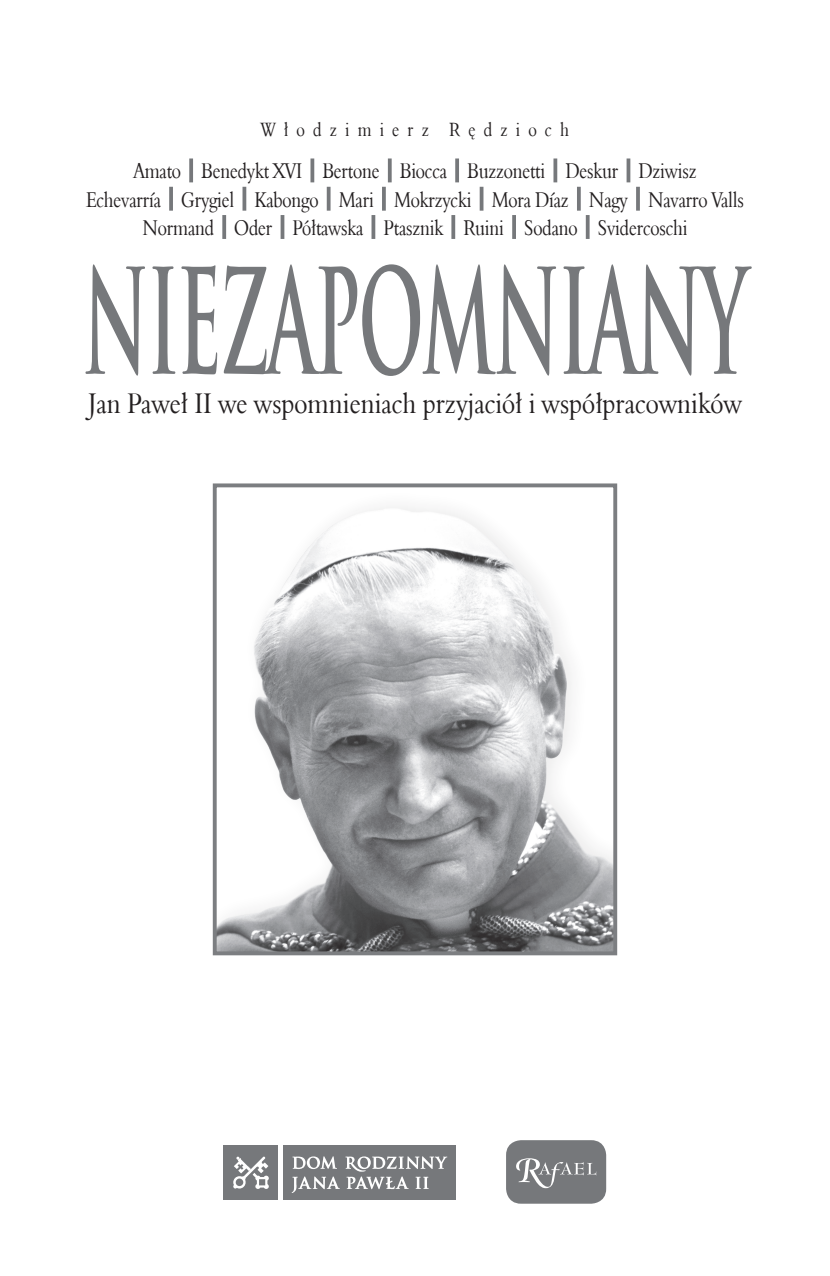
<style>
.page{position:relative;width:830px;height:1276px;background:#fff}
.page>*{position:absolute;margin:0;border:0;box-sizing:border-box;transform-origin:0 0}
.t1{font:700 142.2px "Trajan Pro";letter-spacing:-.03em;color:#76787b;scale:.5 1}
.t2{font:29.03px "Aldine 401 EU";color:#231f20;scale:.86 1}
.t3{font:21.82px/28.3px "Aldine 401 EU";letter-spacing:-.01em;color:#231f20;text-align:center;scale:.81 1}
.t4{font:19.57px "Aldine 401 EU";letter-spacing:.5em;color:#231f20;scale:.82 1}
</style>
<div class="page">
<img style="left:218px;top:507px;width:394px;height:443px">
<div style="left:213px;top:483px;width:404px;height:472px;border:4px solid #76787b"></div>
<svg style="left:189px;top:158px;width:4px;height:24px"></svg>
<svg style="left:310px;top:158px;width:4px;height:24px"></svg>
<svg style="left:387px;top:158px;width:4px;height:24px"></svg>
<svg style="left:455px;top:158px;width:4px;height:24px"></svg>
<svg style="left:553px;top:158px;width:4px;height:24px"></svg>
<svg style="left:626px;top:158px;width:4px;height:24px"></svg>
<svg style="left:169px;top:187px;width:4px;height:24px"></svg>
<svg style="left:242px;top:187px;width:4px;height:24px"></svg>
<svg style="left:326px;top:187px;width:4px;height:24px"></svg>
<hr style="left:382px;top:187px;width:3px;height:24px;background:#76787b">
<svg style="left:479px;top:187px;width:4px;height:24px"></svg>
<svg style="left:577px;top:187px;width:3px;height:24px"></svg>
<svg style="left:636px;top:187px;width:3px;height:24px"></svg>
<svg style="left:222px;top:215px;width:4px;height:24px"></svg>
<svg style="left:280px;top:215px;width:4px;height:24px"></svg>
<svg style="left:371px;top:215px;width:4px;height:24px"></svg>
<svg style="left:451px;top:215px;width:4px;height:24px"></svg>
<hr style="left:512px;top:215px;width:3px;height:24px;background:#76787b">
<svg style="left:585px;top:215px;width:4px;height:24px"></svg>
<div style="left:224px;top:1145px;width:54px;height:54px;background:#76787b"></div>
<svg style="left:233px;top:1156px;width:36px;height:33px"></svg>
<div style="left:283px;top:1145px;width:173px;height:54px;background:#76787b"></div>
<svg style="left:291px;top:1156px;width:156px;height:37px"></svg>
<div style="left:506px;top:1140px;width:100px;height:63px;background:#76787b;border-radius:15px"></div>
<svg style="left:516px;top:1158px;width:80px;height:30px"></svg>
<p class="t4" style="left:261px;top:118px;width:377px">Włodzimierz Rędzioch</p>
<p class="t3" style="left:86px;top:156px;width:813px">Amato Benedykt XVI Bertone Biocca Buzzonetti Deskur Dziwisz<br>Echevarría Grygiel Kabongo Mari Mokrzycki Mora Díaz Nagy Navarro Valls<br>Normand Oder Półtawska Ptasznik Ruini Sodano Svidercoschi</p>
<h1 class="t1" style="left:82px;top:233px;width:1331px">NIEZAPOMNIANY</h1>
<h2 class="t2" style="left:88px;top:385px;width:761px">Jan Paweł II we wspomnieniach przyjaciół i współpracowników</h2>
</div>
